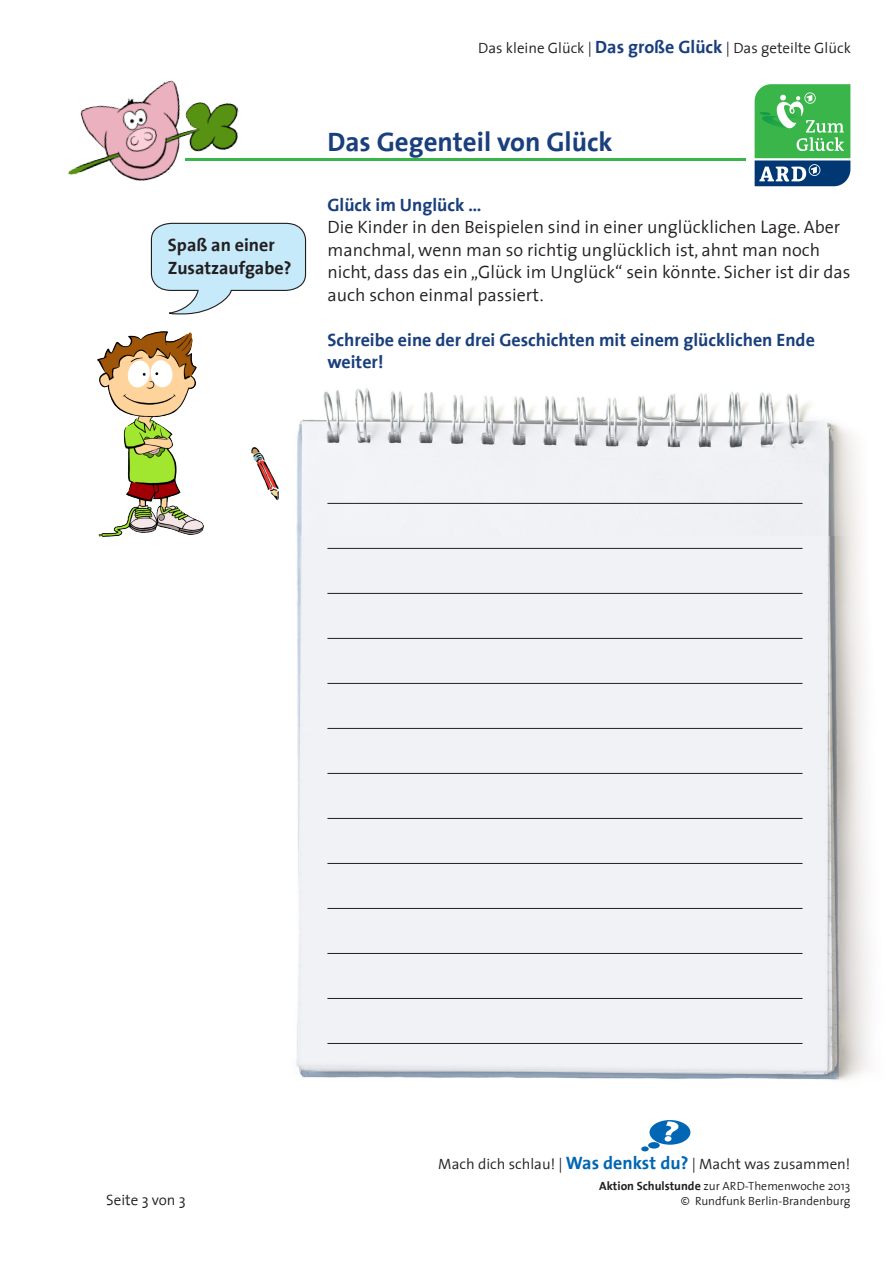
<style>
.page{position:relative;width:893px;height:1263px;background:#fff}
.page>*{position:absolute;margin:0;border:0;box-sizing:border-box;transform-origin:0 0}
.ARD_Glueck_Head_18pt{font:700 27px "The Sans 7";color:#193f7c}
.ARD_Glueck_Copy_12pt{font:300 18px/22.5px "The Sans 4";color:#231f20}
.ARD_Glueck_Head_12pt{font:700 18px/22.5px "The Sans 7";color:#193f7c}
.ARD_Glueck_Copy_12pt-2{font:700 18px/22.5px "The Sans 7";color:#231f20}
.ARD_Glueck_Paginieru{font:300 15px "The Sans 4";color:#231f20}
.t1{font:300 12px/15px "The Sans 4";color:#231f20;text-align:right}
.s1{font-family:"The Sans 7";font-weight:700;font-size:18px;color:#193f7c}
.s2{font-family:"The Sans 7";font-weight:700;font-size:18px;color:#0166b3}
.s3{font-family:"The Sans 7";font-weight:700}
</style>
<div class="page">
<svg style="left:755px;top:84px;width:95px;height:102px;background:#4ea770"></svg>
<div style="left:649px;top:1120px;width:41px;height:25px;background:#0166b3;border-radius:50%"></div>
<svg style="left:665px;top:1121px;width:13px;height:20px"></svg>
<div style="left:648px;top:1142px;width:12px;height:6px;background:#0166b3;border-radius:50%"></div>
<div style="left:641px;top:1146px;width:8px;height:5px;background:#0166b3;border-radius:50%"></div>
<hr style="left:185px;top:158px;width:561px;height:3px;background:#3ab54a">
<img style="left:68px;top:80px;width:171px;height:101px">
<img style="left:98px;top:332px;width:106px;height:204px">
<svg style="left:150px;top:222px;width:157px;height:93px"></svg>
<img style="left:296px;top:388px;width:564px;height:148px">
<img style="left:296px;top:536px;width:574px;height:544px">
<hr style="left:327px;top:503px;width:475px;height:1px;background:#231f20">
<hr style="left:327px;top:548px;width:475px;height:1px;background:#231f20">
<hr style="left:327px;top:593px;width:475px;height:1px;background:#231f20">
<hr style="left:327px;top:638px;width:475px;height:1px;background:#231f20">
<hr style="left:327px;top:683px;width:475px;height:1px;background:#231f20">
<hr style="left:327px;top:728px;width:475px;height:1px;background:#231f20">
<hr style="left:327px;top:773px;width:475px;height:1px;background:#231f20">
<hr style="left:327px;top:818px;width:475px;height:1px;background:#231f20">
<hr style="left:327px;top:863px;width:475px;height:1px;background:#231f20">
<hr style="left:327px;top:908px;width:475px;height:1px;background:#231f20">
<hr style="left:327px;top:953px;width:475px;height:1px;background:#231f20">
<hr style="left:327px;top:998px;width:475px;height:1px;background:#231f20">
<hr style="left:327px;top:1043px;width:475px;height:1px;background:#231f20">
<img style="left:251px;top:447px;width:28px;height:53px">
<p class="ARD_Glueck_Copy_12pt-2" style="left:168px;top:233px;width:125px">Spaß an einer<br>Zusatzaufgabe?</p>
<p class="ARD_Glueck_Paginieru" style="left:478px;top:36px;width:374px">Das kleine Glück | <span class="s1">Das große Glück</span> | Das geteilte Glück</p>
<p class="ARD_Glueck_Head_18pt" style="left:327px;top:119px;width:287px">Das Gegenteil von Glück</p>
<p class="ARD_Glueck_Head_12pt" style="left:327px;top:193px;width:156px">Glück im Unglück …</p>
<p class="ARD_Glueck_Copy_12pt" style="left:327px;top:215px;width:525px">Die Kinder in den Beispielen sind in einer unglücklichen Lage. Aber manchmal, wenn man so richtig unglücklich ist, ahnt man noch nicht, dass das ein „Glück im Unglück“ sein könnte. Sicher ist dir das auch schon einmal passiert.</p>
<p class="ARD_Glueck_Head_12pt" style="left:327px;top:328px;width:489px">Schreibe eine der drei Geschichten mit einem glücklichen Ende weiter!</p>
<p class="ARD_Glueck_Paginieru" style="left:106px;top:1187px;width:81px">Seite 3 von 3</p>
<p class="ARD_Glueck_Paginieru" style="left:438px;top:1151px;width:414px">Mach dich schlau! | <span class="s2">Was denkst du?</span> | Macht was zusammen!</p>
<p class="t1" style="left:599px;top:1178px;width:253px"><span class="s3">Aktion Schulstunde</span> zur ARD-Themenwoche 2013 © Rundfunk Berlin-Brandenburg</p>
</div>
